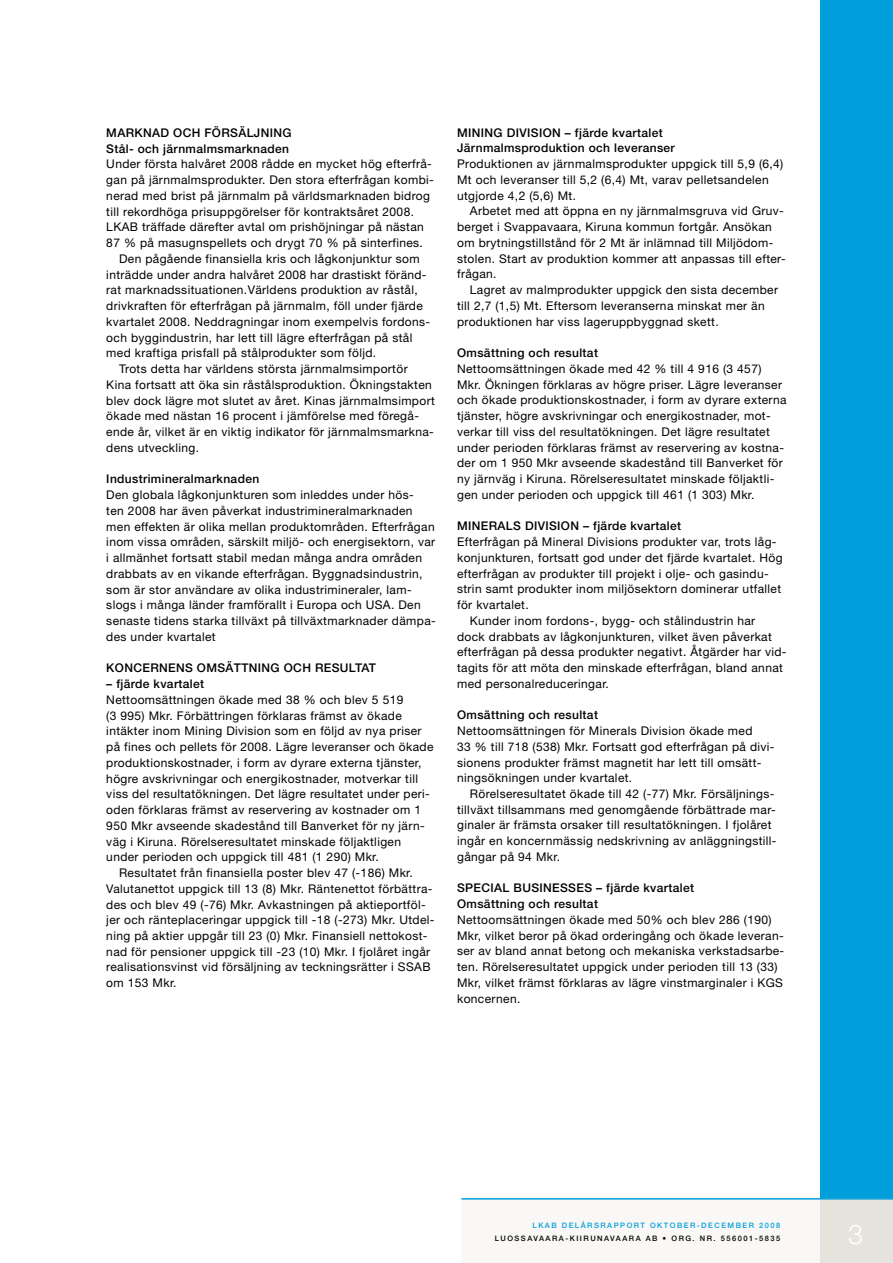
<style>
.page{position:relative;width:893px;height:1263px;background:#fff}
.page>*{position:absolute;margin:0;border:0;box-sizing:border-box;transform-origin:0 0}
.t1{font:300 27px "Helvetica Neue";color:#fff}
.t2{font:12px/15.8px "Helvetica Neue";letter-spacing:.03em;color:#000}
.t3{font:500 12px/15.8px "Helvetica Neue";letter-spacing:.03em;color:#000}
.t4{font:500 7.5px "Helvetica Neue";letter-spacing:.2em;color:#000}
.t5{font:500 7.5px "Helvetica Neue";letter-spacing:.2em;color:#009eda}
</style>
<div class="page">
<div style="left:461px;top:1199px;width:360px;height:64px;background:#f9f8f6"></div>
<div style="left:821px;top:0;width:72px;height:1220px;background:#009eda"></div>
<div style="left:821px;top:1199px;width:72px;height:64px;background:#e6e2dc"></div>
<hr style="left:461px;top:1198px;width:432px;height:1px;background:#009eda">
<p class="t3" style="left:106px;top:125px;width:184px;text-indent:54px">D OCH FÖRSÄLJNING<br>Stål- och järnmalmsmarknaden</p>
<p class="t2" style="left:106px;top:156px;width:327px">Under första halvåret 2008 rådde en mycket hög efterfrå-</p>
<p class="t2" style="left:106px;top:172px;width:329px">gan på järnmalmsprodukter. Den stora efterfrågan kombi-</p>
<p class="t2" style="left:106px;top:188px;width:325px">nerad med brist på järnmalm på världsmarknaden bidrog</p>
<p class="t2" style="left:106px;top:203px;width:309px">till rekordhöga prisuppgörelser för kontraktsåret 2008.</p>
<p class="t2" style="left:106px;top:219px;width:319px">LKAB träffade därefter avtal om prishöjningar på nästan</p>
<p class="t2" style="left:106px;top:235px;width:318px">87 % på masugnspellets och drygt 70 % på sinterfines.</p>
<p class="t2" style="left:119px;top:251px;width:302px">Den pågående finansiella kris och lågkonjunktur som</p>
<p class="t2" style="left:106px;top:266px;width:322px">inträdde under andra halvåret 2008 har drastiskt föränd-</p>
<p class="t2" style="left:106px;top:282px;width:313px">rat marknadssituationen.Världens produktion av råstål,</p>
<p class="t2" style="left:106px;top:298px;width:318px">drivkraften för efterfrågan på järnmalm, föll under fjärde</p>
<p class="t2" style="left:106px;top:314px;width:325px">kvartalet 2008. Neddragningar inom exempelvis fordons-</p>
<p class="t2" style="left:106px;top:329px;width:308px">och byggindustrin, har lett till lägre efterfrågan på stål</p>
<p class="t2" style="left:106px;top:345px;width:272px">med kraftiga prisfall på stålprodukter som följd.</p>
<p class="t2" style="left:119px;top:361px;width:290px">Trots detta har världens största järnmalmsimportör</p>
<p class="t2" style="left:106px;top:377px;width:327px">Kina fortsatt att öka sin råstålsproduktion. Ökningstakten</p>
<p class="t2" style="left:106px;top:392px;width:330px">blev dock lägre mot slutet av året. Kinas järnmalmsimport</p>
<p class="t2" style="left:106px;top:408px;width:314px">ökade med nästan 16 procent i jämförelse med föregå-</p>
<p class="t2" style="left:106px;top:424px;width:329px">ende år, vilket är en viktig indikator för järnmalmsmarkna-</p>
<p class="t2" style="left:106px;top:439px;width:94px">dens utveckling.</p>
<p class="t3" style="left:106px;top:471px;width:154px">Industrimineralmarknaden</p>
<p class="t2" style="left:106px;top:487px;width:331px">Den globala lågkonjunkturen som inleddes under hös-<br>ten 2008 har även påverkat industrimineralmarknaden men effekten är olika mellan produktområden. Efterfrågan inom vissa områden, särskilt miljö- och energisektorn, var i allmänhet fortsatt stabil medan många andra områden drabbats av en vikande efterfrågan. Byggnadsindustrin, som är stor användare av olika industrimineraler, lam&shy;slogs i många länder framförallt i Europa och USA. Den senaste tidens starka tillväxt på tillväxtmarknader dämpa&shy;des under kvartalet</p>
<p class="t3" style="left:106px;top:660px;width:10px">KON</p>
<p class="t3" style="left:133px;top:660px;width:124px">CERN ENS OMSÄTTNING</p>
<p class="t3" style="left:284px;top:660px;width:57px">OCH RESUL</p>
<p class="t3" style="left:355px;top:660px;width:22px">TAT</p>
<p class="t3" style="left:106px;top:676px;width:99px">– fjärde kvartalet</p>
<p class="t2" style="left:106px;top:691px;width:299px">Nettoomsättningen ökade med 38 % och blev 5 519</p>
<p class="t2" style="left:106px;top:707px;width:297px">(3 995) Mkr. Förbättringen förklaras främst av ökade</p>
<p class="t2" style="left:106px;top:723px;width:317px">intäkter inom Mining Division som en följd av nya priser</p>
<p class="t2" style="left:106px;top:739px;width:329px">på fines och pellets för 2008. Lägre leveranser och ökade</p>
<p class="t2" style="left:106px;top:754px;width:317px">produktionskostnader, i form av dyrare externa tjänster,</p>
<p class="t2" style="left:106px;top:770px;width:313px">högre avskrivningar och energikostnader, motverkar till</p>
<p class="t2" style="left:106px;top:786px;width:325px">viss del resultatökningen. Det lägre resultatet under peri-</p>
<p class="t2" style="left:106px;top:802px;width:316px">oden förklaras främst av reservering av kostnader om 1</p>
<p class="t2" style="left:106px;top:817px;width:320px">950 Mkr avseende skadestånd till Banverket för ny järn-</p>
<p class="t2" style="left:106px;top:833px;width:296px">väg i Kiruna. Rörelseresultatet minskade följaktligen</p>
<p class="t2" style="left:106px;top:849px;width:274px">under perioden och uppgick till 481 (1 290) Mkr.</p>
<p class="t2" style="left:119px;top:865px;width:295px">Resultatet från finansiella poster blev 47 (-186) Mkr.</p>
<p class="t2" style="left:106px;top:880px;width:328px">Valutanettot uppgick till 13 (8) Mkr. Räntenettot förbättra-</p>
<p class="t2" style="left:106px;top:896px;width:321px">des och blev 49 (-76) Mkr. Avkastningen på aktieportföl-</p>
<p class="t2" style="left:106px;top:912px;width:330px">jer och ränteplaceringar uppgick till -18 (-273) Mkr. Utdel-</p>
<p class="t2" style="left:106px;top:928px;width:323px">ning på aktier uppgår till 23 (0) Mkr. Finansiell nettokost-</p>
<p class="t2" style="left:106px;top:943px;width:325px">nad för pensioner uppgick till -23 (10) Mkr. I fjolåret ingår</p>
<p class="t2" style="left:106px;top:959px;width:326px">realisationsvinst vid försäljning av teckningsrätter i SSAB</p>
<p class="t2" style="left:106px;top:975px;width:72px">om 153 Mkr.</p>
<p class="t3" style="left:106px;top:125px;width:21px">MARKNA</p>
<p class="t3" style="left:457px;top:124px;width:19px">MINING</p>
<p class="t3" style="left:507px;top:124px;width:17px">DIVISION</p>
<p class="t3" style="left:457px;top:124px;width:219px;text-indent:108px">– fjärde kvartalet<br>Järnmalmsproduktion och leveranser</p>
<p class="t2" style="left:457px;top:156px;width:328px">Produktionen av järnmalmsprodukter uppgick till 5,9 (6,4)<br>Mt och leveranser till 5,2 (6,4) Mt, varav pelletsandelen utgjorde 4,2 (5,6) Mt.</p>
<p class="t2" style="left:457px;top:203px;width:330px;text-indent:13px">Arbetet med att öppna en ny järnmalmsgruva vid Gruv&shy;berget i Svappavaara, Kiruna kommun fortgår. Ansökan om brytningstillstånd för 2 Mt är inlämnad till Miljödom&shy;stolen. Start av produktion kommer att anpassas till efter&shy;frågan.</p>
<p class="t2" style="left:457px;top:282px;width:322px;text-indent:13px">Lagret av malmprodukter uppgick den sista december till 2,7 (1,5) Mt. Eftersom leveranserna minskat mer än produktionen har viss lageruppbyggnad skett.</p>
<p class="t3" style="left:457px;top:345px;width:142px">Omsättning och resultat</p>
<p class="t2" style="left:457px;top:360px;width:331px">Nettoomsättningen ökade med 42 % till 4 916 (3 457)<br>Mkr. Ökningen förklaras av högre priser. Lägre leveranser och ökade produktionskostnader, i form av dyrare externa tjänster, högre avskrivningar och energikostnader, mot&shy;verkar till viss del resultatökningen. Det lägre resultatet under perioden förklaras främst av reservering av kostna&shy;der om 1 950 Mkr avseende skadestånd till Banverket för ny järnväg i Kiruna. Rörelseresultatet minskade följaktli&shy;gen under perioden och uppgick till 461 (1 303) Mkr.</p>
<p class="t3" style="left:457px;top:518px;width:33px">MINERALS</p>
<p class="t3" style="left:525px;top:518px;width:158px">DIVISION – fjärde kvartalet</p>
<p class="t2" style="left:457px;top:534px;width:321px">Efterfrågan på Mineral Divisions produkter var, trots låg-</p>
<p class="t2" style="left:457px;top:549px;width:327px">konjunkturen, fortsatt god under det fjärde kvartalet. Hög</p>
<p class="t2" style="left:457px;top:565px;width:313px">efterfrågan av produkter till projekt i olje- och gasindu-</p>
<p class="t2" style="left:457px;top:581px;width:326px">strin samt produkter inom miljösektorn dominerar utfallet</p>
<p class="t2" style="left:457px;top:597px;width:73px">för kvartalet.</p>
<p class="t2" style="left:470px;top:612px;width:287px">Kunder inom fordons-, bygg- och stålindustrin har</p>
<p class="t2" style="left:457px;top:628px;width:316px">dock drabbats av lågkonjunkturen, vilket även påverkat</p>
<p class="t2" style="left:457px;top:644px;width:331px">efterfrågan på dessa produkter negativt. Åtgärder har vid-</p>
<p class="t2" style="left:457px;top:660px;width:327px">tagits för att möta den minskade efterfrågan, bland annat</p>
<p class="t2" style="left:457px;top:675px;width:153px">med personalreduceringar.</p>
<p class="t3" style="left:457px;top:707px;width:142px">Omsättning och resultat</p>
<p class="t2" style="left:457px;top:723px;width:319px">Nettoomsättningen för Minerals Division ökade med<br>33 % till 718 (538) Mkr. Fortsatt god efterfrågan på divi&shy;sionens produkter främst magnetit har lett till omsätt&shy;ningsökningen under kvartalet.</p>
<p class="t2" style="left:457px;top:786px;width:321px;text-indent:13px">Rörelseresultatet ökade till 42 (-77) Mkr. Försäljnings&shy;tillväxt tillsammans med genomgående förbättrade mar&shy;ginaler är främsta orsaker till resultatökningen. I fjolåret ingår en koncernmässig nedskrivning av anläggningstill&shy;gångar på 94 Mkr.</p>
<p class="t3" style="left:457px;top:880px;width:10px">SPEC</p>
<p class="t3" style="left:491px;top:880px;width:71px">IAL BUSINESSES</p>
<p class="t3" style="left:457px;top:880px;width:239px;text-indent:139px">– fjärde kvartalet<br>Omsättning och resultat</p>
<p class="t2" style="left:457px;top:912px;width:329px">Nettoomsättningen ökade med 50% och blev 286 (190)<br>Mkr, vilket beror på ökad orderingång och ökade leveran&shy;ser av bland annat betong och mekaniska verkstadsarbe&shy;ten. Rörelseresultatet uppgick under perioden till 13 (33)<br>Mkr, vilket främst förklaras av lägre vinstmarginaler i KGS koncernen.</p>
<p class="t5" style="left:532px;top:1220px;width:249px">lkab delårsrapport oktober-december 2008</p>
<p class="t4" style="left:495px;top:1234px;width:287px">luossavaara-kiirunavaara ab • org. nr. 556001-5835</p>
<h1 class="t1" style="left:848px;top:1218px;width:17px">3</h1>
</div>
